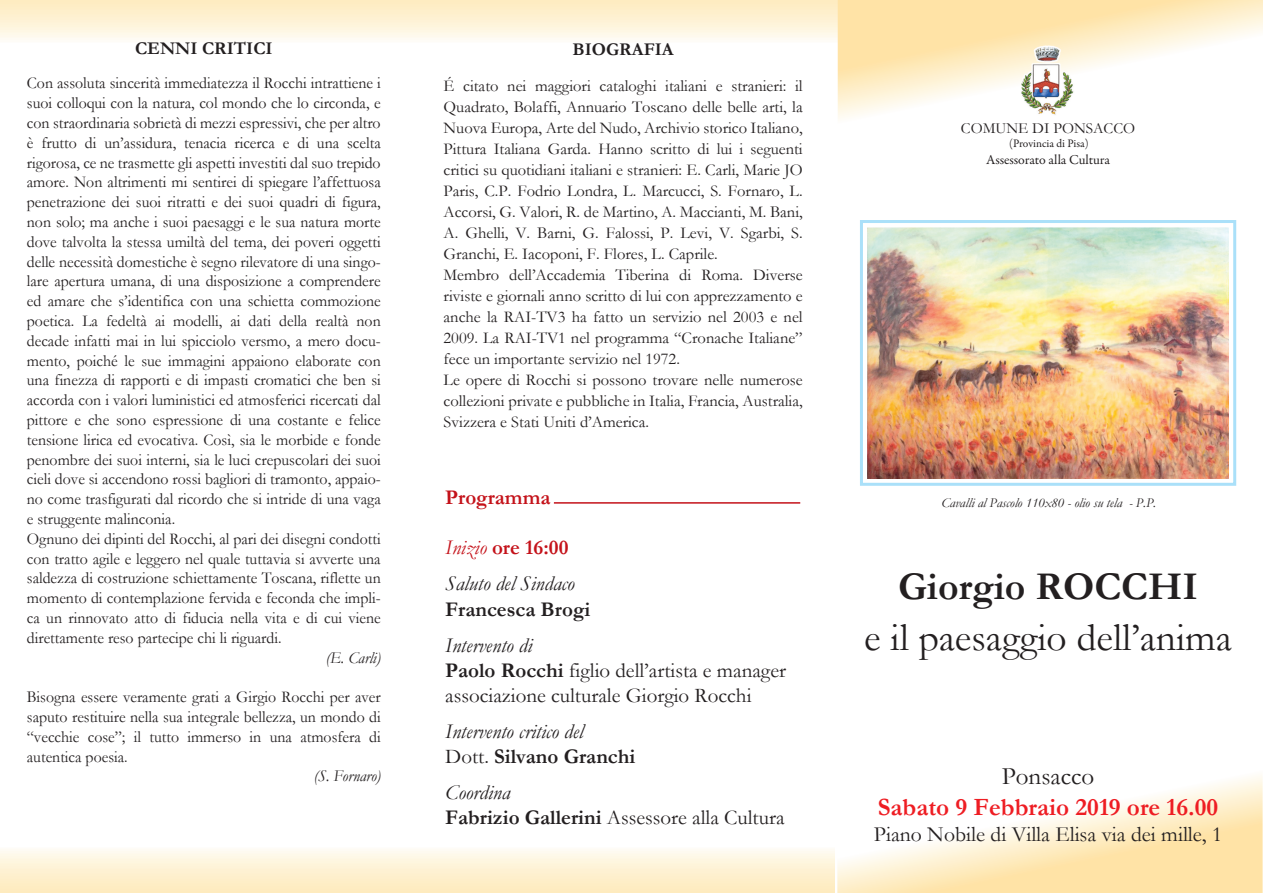
<style>
.page{position:relative;width:1263px;height:893px;background:#fff}
.page>*{position:absolute;margin:0;border:0;box-sizing:border-box;transform-origin:0 0}
.t1{font:39.6px "Garamond";color:#231f20}
.t2{font:700 39.6px "Garamond";color:#231f20}
.t3{font:700 25.05px "Garamond";color:#ee1d23}
.t4{font:25.05px "Garamond";color:#231f20}
.t5{font:21.6px "Garamond";color:#231f20}
.t6{font:21px/25.2px "Garamond";color:#231f20}
.t7{font:italic 21px/36px "Garamond";color:#231f20}
.t8{font:700 21px "Garamond";color:#231f20}
.t9{font:700 21px "Garamond";color:#c4121a}
.t10{font:700 18px "Garamond";color:#231f20}
.t11{font:16.5px/19.8px "Garamond";color:#231f20;scale:.96 1}
.t12{font:16.5px/21px "Garamond";color:#231f20}
.t13{font:italic 16.5px "Garamond";color:#231f20;scale:.96 1}
.t14{font:15.3px "Garamond";color:#231f20}
.t15{font:13.8px "Garamond Premr Pro";letter-spacing:-.005em;color:#231f20}
.t16{font:italic 13.5px "Garamond";color:#231f20}
.t17{font:11.55px "Garamond Premr Pro";color:#231f20}
.s1{color:#c4121a}
.s2{font-weight:700;font-style:normal;color:#c4121a}
.s3{font-style:italic}
.s4{font-weight:700}
.s5{font-style:normal}
.s6{font-weight:700;font-style:normal}
</style>
<div class="page">
<div style="left:0;top:0;width:838px;height:43px;background:linear-gradient(to bottom,#feeabc,#fefcf5)"></div>
<svg style="left:837px;top:0;width:426px;height:119px"></svg>
<svg style="left:837px;top:775px;width:426px;height:118px"></svg>
<img style="left:1019px;top:44px;width:56px;height:73px">
<img style="left:867px;top:228px;width:361px;height:250px">
<div style="left:860px;top:220px;width:376px;height:266px;border:3px solid #aae0f9"></div>
<div style="left:0;top:847px;width:835px;height:46px;background:linear-gradient(to bottom,#fefbf2,#feeabb)"></div>
<hr style="left:554px;top:502px;width:246px;height:2px;background:#c4121a">
<p class="t10" style="left:135px;top:38px;width:139px">CENNI CRITICI</p>
<p class="t11" style="left:27px;top:73px;width:370px">Con assoluta sincerità immediatezza il Rocchi intrattiene i suoi colloqui con la natura, col mondo che lo circonda, e con straordinaria sobrietà di mezzi espressivi, che per altro è frutto di un’assidura, tenacia ricerca e di una scelta rigorosa, ce ne trasmette gli aspetti investiti dal suo trepido amore. Non altrimenti mi sentirei di spiegare l’affettuosa penetrazione dei suoi ritratti e dei suoi quadri di figura, non solo; ma anche i suoi paesaggi e le sua natura morte dove talvolta la stessa umiltà del tema, dei poveri oggetti delle necessità domestiche è segno rilevatore di una singo&shy;lare apertura umana, di una disposizione a comprendere ed amare che s’identifica con una schietta commozione poetica. La fedeltà ai modelli, ai dati della realtà non decade infatti mai in lui spicciolo versmo, a mero docu&shy;mento, poiché le sue immagini appaiono elaborate con una finezza di rapporti e di impasti cromatici che ben si accorda con i valori luministici ed atmosferici ricercati dal pittore e che sono espressione di una costante e felice tensione lirica ed evocativa. Così, sia le morbide e fonde penombre dei suoi interni, sia le luci crepuscolari dei suoi cieli dove si accendono rossi bagliori di tramonto, appaio&shy;no come trasfigurati dal ricordo che si intride di una vaga e struggente malinconia.<br>Ognuno dei dipinti del Rocchi, al pari dei disegni condotti con tratto agile e leggero nel quale tuttavia si avverte una saldezza di costruzione schiettamente Toscana, riflette un momento di contemplazione fervida e feconda che impli&shy;ca un rinnovato atto di fiducia nella vita e di cui viene direttamente reso partecipe chi li riguardi.</p>
<p class="t13" style="left:326px;top:647px;width:59px">(E. Carli)</p>
<p class="t11" style="left:27px;top:687px;width:370px;text-align:justify">Bisogna essere veramente grati a Girgio Rocchi per aver saputo restituire nella sua integrale bellezza, un mondo di “vecchie cose”; il tutto immerso in una atmosfera di autentica poesia.</p>
<p class="t13" style="left:314px;top:766px;width:71px">(S. Fornaro)</p>
<p class="t10" style="left:573px;top:39px;width:103px">BIOGRAFIA</p>
<p class="t12" style="left:444px;top:75px;width:361px">É citato nei maggiori cataloghi italiani e stranieri: il Quadrato, Bolaffi, Annuario Toscano delle belle arti, la Nuova Europa, Arte del Nudo, Archivio storico Italiano, Pittura Italiana Garda. Hanno scritto di lui i seguenti critici su quotidiani italiani e stranieri: E. Carli, Marie JO Paris, C.P. Fodrio Londra, L. Marcucci, S. Fornaro, L.<br>Accorsi, G. Valori, R. de Martino, A. Maccianti, M. Bani, A. Ghelli, V. Barni, G. Falossi, P. Levi, V. Sgarbi, S.<br>Granchi, E. Iacoponi, F. Flores, L. Caprile.<br>Membro dell’Accademia Tiberina di Roma. Diverse riviste e giornali anno scritto di lui con apprezzamento e anche la RAI-TV3 ha fatto un servizio nel 2003 e nel 2009. La RAI-TV1 nel programma “Cronache Italiane” fece un importante servizio nel 1972.<br>Le opere di Rocchi si possono trovare nelle numerose collezioni private e pubbliche in Italia, Francia, Australia, Svizzera e Stati Uniti d’America.</p>
<p class="t9" style="left:445px;top:485px;width:107px">Programma</p>
<p class="t7" style="left:445px;top:529px;width:131px"><span class="s1">Inizio</span> <span class="s2">ore 16:00<br></span>Saluto del Sindaco</p>
<p class="t8" style="left:445px;top:596px;width:147px">Francesca Brogi</p>
<p class="t6" style="left:445px;top:632px;width:342px"><span class="s3">Intervento di<br></span><span class="s4">Paolo Rocchi</span> figlio dell’artista e manager associazione culturale Giorgio Rocchi</p>
<p class="t7" style="left:445px;top:718px;width:192px;line-height:25.2px">Intervento critico del<br><span class="s5">Dott.</span> <span class="s6">Silvano Granchi</span></p>
<p class="t6" style="left:445px;top:780px;width:341px"><span class="s3">Coordina<br></span><span class="s4">Fabrizio Gallerini</span> Assessore alla Cultura</p>
<p class="t14" style="left:961px;top:119px;width:176px">COMUNE DI PONSACCO</p>
<p class="t17" style="left:1009px;top:136px;width:81px">(Provincia di Pisa)</p>
<p class="t15" style="left:986px;top:151px;width:125px">Assessorato alla Cultura</p>
<p class="t16" style="left:941px;top:495px;width:216px">Cavalli al Pascolo 110x80 - olio su tela - P.P.</p>
<h1 class="t2" style="left:898px;top:562px;width:301px">Giorgio ROCCHI</h1>
<h1 class="t1" style="left:864px;top:614px;width:369px">e il paesaggio dell’anima</h1>
<h2 class="t4" style="left:1002px;top:762px;width:94px">Ponsacco</h2>
<h2 class="t3" style="left:878px;top:792px;width:342px">Sabato 9 Febbraio 2019 ore 16.00</h2>
<h3 class="t5" style="left:874px;top:821px;width:350px">Piano Nobile di Villa Elisa via dei mille, 1</h3>
</div>
